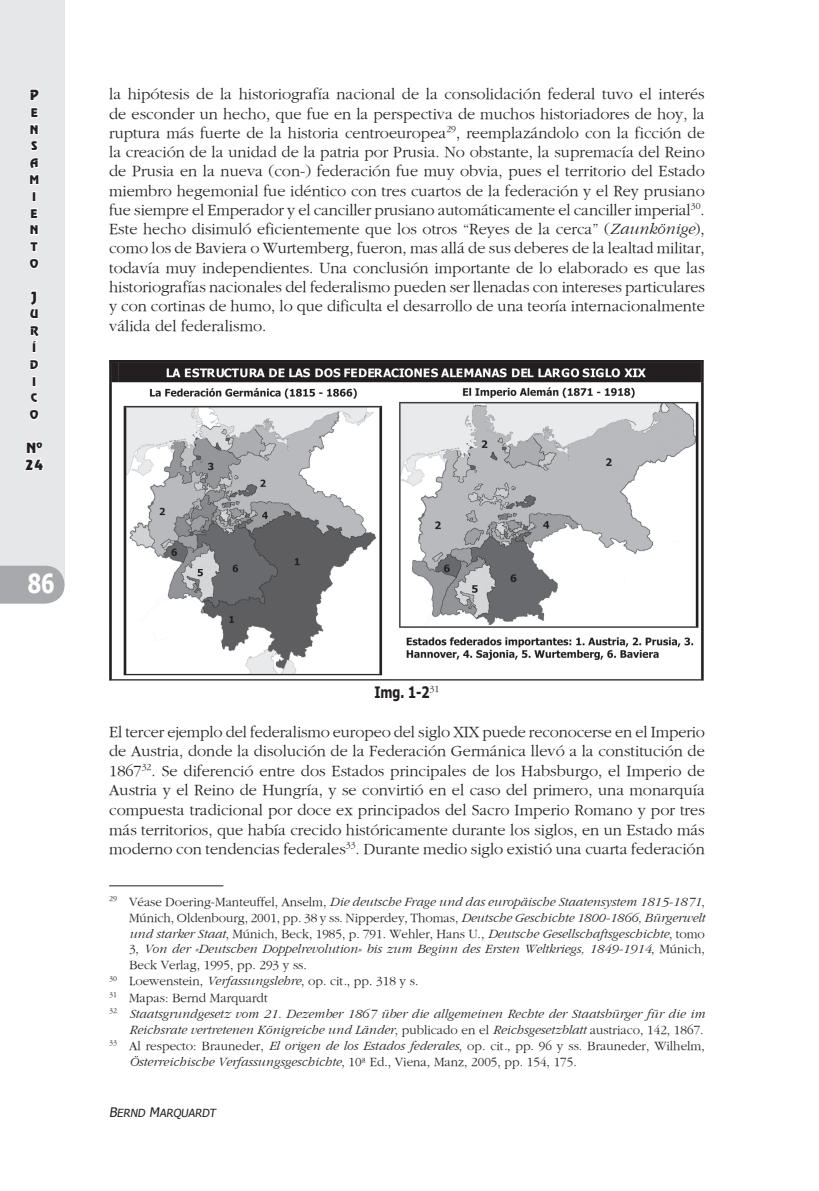
<style>
.page{position:relative;width:819px;height:1191px;background:#fff}
.page>*{position:absolute;margin:0;border:0;box-sizing:border-box;transform-origin:0 0}
.t1{font:700 26.25px "Tahoma";color:#fff;scale:.8 1}
.t2{font:16.28px/19.2px "Gourmand";color:#231f20;text-align:justify}
.t3{font:700 15.75px "Tahoma";color:#231f20;scale:.8 1}
.t4{font:14px/16.8px "Revue BT";color:#231f20}
.t5{font:italic 13.12px "Gourmand";color:#231f20}
.t6{font:13.12px "Gourmand";color:#231f20}
.t7{font:11.9px/16.8px "Revue BT";color:#231f20}
.t8{font:11.2px "Tahoma";color:#231f20}
.s1{font-style:italic}
.s2{font-style:normal}
.s3{font-size:13.12px}
</style>
<div class="page">
<div style="left:0;top:0;width:64px;height:585px;background:#e6e7e9"></div>
<div style="left:0;top:566px;width:64px;height:37px;background:#a8a9ad"></div>
<svg style="left:29px;top:89px;width:10px;height:96px"></svg>
<div style="left:32px;top:191px;width:4px;height:11px;border:2px solid #fff"></div>
<svg style="left:29px;top:208px;width:10px;height:61px"></svg>
<svg style="left:29px;top:290px;width:11px;height:80px"></svg>
<div style="left:32px;top:376px;width:4px;height:10px;border:2px solid #fff"></div>
<svg style="left:29px;top:393px;width:10px;height:27px"></svg>
<svg style="left:25px;top:442px;width:19px;height:29px"></svg>
<hr style="left:109px;top:885px;width:114px;height:1px;background:#231f20">
<img style="left:109px;top:360px;width:595px;height:321px">
<p class="t4" style="left:30px;top:86px;width:11px">P</p>
<p class="t7" style="left:29px;top:104px;width:11px">E<br>N<br>S<br>A<br>M<br>I<br>E<br>N<br>T<br>O</p>
<p class="t4" style="left:31px;top:288px;width:7px">J</p>
<p class="t7" style="left:30px;top:306px;width:10px">U<br>R<br>Í<br>D<br>I<br>C<br>O</p>
<p class="t4" style="left:25px;top:439px;width:20px">Nº<br>24</p>
<h1 class="t1" style="left:28px;top:565px;width:17px">86</h1>
<p class="t2" style="left:109px;top:85px;width:597px">la hipótesis de la historiografía nacional de la consolidación federal tuvo el interés de esconder un hecho, que fue en la perspectiva de muchos historiadores de hoy, la ruptura más fuerte de la historia centroeuropea<sup>29</sup>, reemplazándolo con la ficción de la creación de la unidad de la patria por Prusia. No obstante, la supremacía del Reino de Prusia en la nueva (con-) federación fue muy obvia, pues el territorio del Estado miembro hegemonial fue idéntico con tres cuartos de la federación y el Rey prusiano fue siempre el Emperador y el canciller prusiano automáticamente el canciller imperial<sup>30</sup>.<br>Este hecho disimuló eficientemente que los otros “Reyes de la cerca” (<span class="s1">Zaunkönige</span>), como los de Baviera o Wurtemberg, fueron, mas allá de sus deberes de la lealtad militar, todavía muy independientes. Una conclusión importante de lo elaborado es que las historiografías nacionales del federalismo pueden ser llenadas con intereses particulares y con cortinas de humo, lo que dificulta el desarrollo de una teoría internacionalmente válida del federalismo.</p>
<p class="t3" style="left:374px;top:681px;width:83px">Img. 1-2<sup>31</sup></p>
<p class="t2" style="left:109px;top:722px;width:597px">El tercer ejemplo del federalismo europeo del siglo XIX puede reconocerse en el Imperio de Austria, donde la disolución de la Federación Germánica llevó a la constitución de 1867<sup>32</sup>. Se diferenció entre dos Estados principales de los Habsburgo, el Imperio de Austria y el Reino de Hungría, y se convirtió en el caso del primero, una monarquía compuesta tradicional por doce ex principados del Sacro Imperio Romano y por tres más territorios, que había crecido históricamente durante los siglos, en un Estado más moderno con tendencias federales<sup>33</sup>. Durante medio siglo existió una cuarta federación</p>
<p class="t5" style="left:109px;top:895px;width:597px"><sup>29</sup> <span class="s2">Véase Doering-Manteuffel, Anselm,</span> Die deutsche Frage und das europäische Staatensystem 1815-1871<span class="s2">,</span></p>
<p class="t6" style="left:129px;top:911px;width:577px">Múnich, Oldenbourg, 2001, pp. 38 y ss. Nipperdey, Thomas, <span class="s1">Deutsche Geschichte 1800-1866, Bürgerwelt</span></p>
<p class="t5" style="left:129px;top:926px;width:577px">und starker Staat<span class="s2">, Múnich, Beck, 1985, p. 791. Wehler, Hans U.,</span> Deutsche Gesellschaftsgeschichte<span class="s2">, tomo</span></p>
<p class="t5" style="left:129px;top:942px;width:577px"><span class="s2">3,</span> Von der «Deutschen Doppelrevolution» bis zum Beginn des Ersten Weltkriegs, 1849-1914<span class="s2">, Múnich,</span></p>
<p class="t6" style="left:129px;top:958px;width:179px">Beck Verlag, 1995, pp. 293 y ss.</p>
<p class="t6" style="left:109px;top:974px;width:311px"><sup>30</sup> Loewenstein, <span class="s1">Verfassungslehre</span>, op. cit<span class="s1">.</span>, pp. 318 y s.</p>
<p class="t6" style="left:109px;top:990px;width:160px"><sup>31</sup> Mapas: Bernd Marquardt</p>
<p class="t5" style="left:109px;top:1007px;width:597px"><sup>32</sup> Staatsgrundgesetz vom 21. Dezember 1867 über die allgemeinen Rechte der Staatsbürger für die im</p>
<p class="t5" style="left:129px;top:1022px;width:576px">Reichsrate vertretenen Königreiche und Länder<span class="s2">, publicado en el</span> Reichsgesetzblatt <span class="s2">austriaco, 142, 1867.</span></p>
<p class="t6" style="left:109px;top:1039px;width:597px"><sup>33</sup> Al respecto: Brauneder, <span class="s1">El origen de los Estados federales</span>, op. cit<span class="s1">.</span>, pp. 96 y ss. Brauneder, Wilhelm,</p>
<p class="t5" style="left:129px;top:1054px;width:449px">Österreichische Verfassungsgeschichte<span class="s2">, 10ª Ed., Viena, Manz, 2005, pp. 154, 175.</span></p>
<p class="t8" style="left:109px;top:1105px;width:110px"><span class="s3">B</span>ERND <span class="s3">M</span>ARQUARDT</p>
</div>
